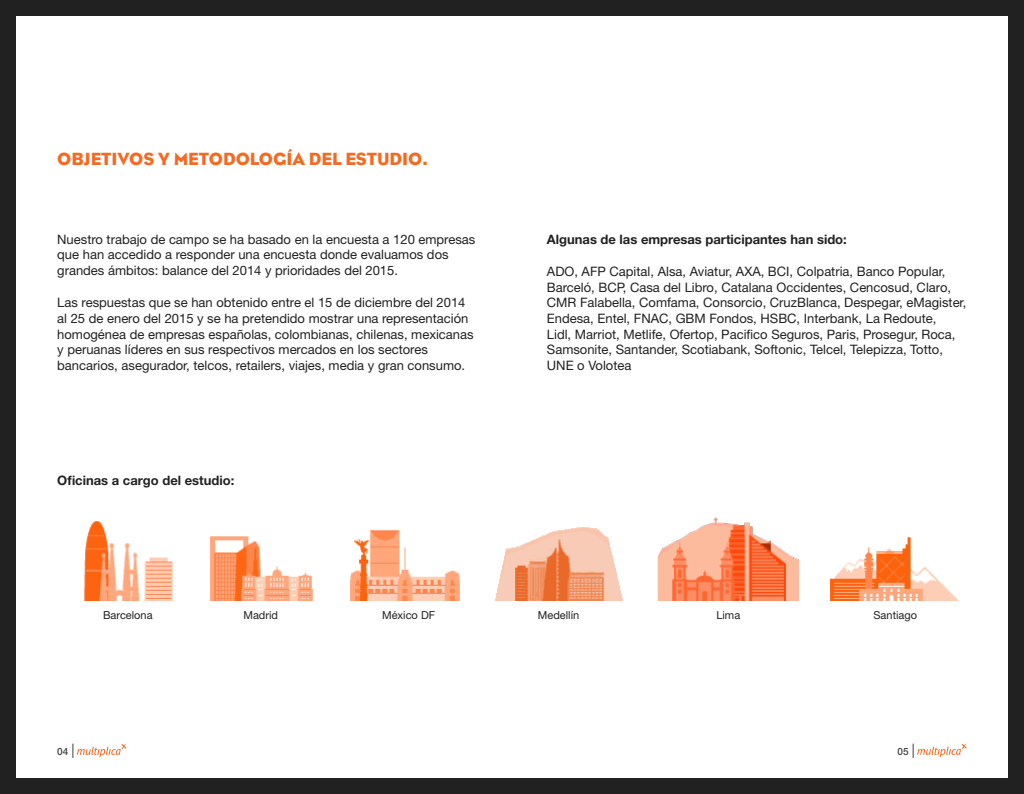
<style>
.page{position:relative;width:1024px;height:794px;background:#fff}
.page>*{position:absolute;margin:0;border:0;box-sizing:border-box;transform-origin:0 0}
.t1{font:18px "Eagle";color:#f26a23}
.t2{font:13px/15.6px "Helvetica Neue LT Std";color:#212121}
.t3{font:700 13px "Helvetica Neue LT Std";color:#212121}
.t4{font:11px "Helvetica Neue LT Std";color:#212121}
.t5{font:500 10px "Helvetica Neue LT Std";color:#424242}
</style>
<div class="page">
<div style="left:0;top:0;width:16px;height:793px;background:#212121"></div>
<div style="left:0;top:0;width:1024px;height:16px;background:#212121"></div>
<div style="left:0;top:778px;width:1024px;height:15px;background:#212121"></div>
<div style="left:1008px;top:0;width:16px;height:793px;background:#212121"></div>
<svg style="left:73px;top:743px;width:53px;height:14px"></svg>
<svg style="left:913px;top:743px;width:54px;height:14px"></svg>
<img style="left:84px;top:521px;width:376px;height:79px">
<img style="left:495px;top:527px;width:128px;height:73px">
<img style="left:658px;top:517px;width:141px;height:83px">
<img style="left:830px;top:537px;width:128px;height:63px">
<h1 class="t1" style="left:57px;top:149px;width:372px">OBJETIVOS Y METODOLOGÍA DEL ESTUDIO.</h1>
<p class="t2" style="left:57px;top:231px;width:420px">Nuestro trabajo de campo se ha basado en la encuesta a 120 empresas que han accedido a responder una encuesta donde evaluamos dos grandes ámbitos: balance del 2014 y prioridades del 2015.</p>
<p class="t2" style="left:57px;top:295px;width:418px">Las respuestas que se han obtenido entre el 15 de diciembre del 2014 al 25 de enero del 2015 y se ha pretendido mostrar una representación homogénea de empresas españolas, colombianas, chilenas, mexicanas y peruanas líderes en sus respectivos mercados en los sectores bancarios, asegurador, telcos, retailers, viajes, media y gran consumo.</p>
<p class="t3" style="left:57px;top:472px;width:179px">Oficinas a cargo del estudio:</p>
<p class="t3" style="left:547px;top:231px;width:301px">Algunas de las empresas participantes han sido:</p>
<p class="t2" style="left:547px;top:263px;width:421px">ADO, AFP Capital, Alsa, Aviatur, AXA, BCI, Colpatria, Banco Popular, Barceló, BCP, Casa del Libro, Catalana Occidentes, Cencosud, Claro, CMR Falabella, Comfama, Consorcio, CruzBlanca, Despegar, eMagister, Endesa, Entel, FNAC, GBM Fondos, HSBC, Interbank, La Redoute,<br>Lidl, Marriot, Metlife, Ofertop, Pacifico Seguros, Paris, Prosegur, Roca, Samsonite, Santander, Scotiabank, Softonic, Telcel, Telepizza, Totto, UNE o Volotea</p>
<p class="t4" style="left:103px;top:608px;width:51px">Barcelona</p>
<p class="t4" style="left:243px;top:608px;width:36px">Madrid</p>
<p class="t4" style="left:382px;top:608px;width:54px">México DF</p>
<p class="t4" style="left:538px;top:608px;width:43px">Medellín</p>
<p class="t4" style="left:716px;top:608px;width:25px">Lima</p>
<p class="t4" style="left:873px;top:608px;width:45px">Santiago</p>
<p class="t5" style="left:57px;top:745px;width:13px">04</p>
<p class="t5" style="left:897px;top:745px;width:13px">05</p>
</div>
